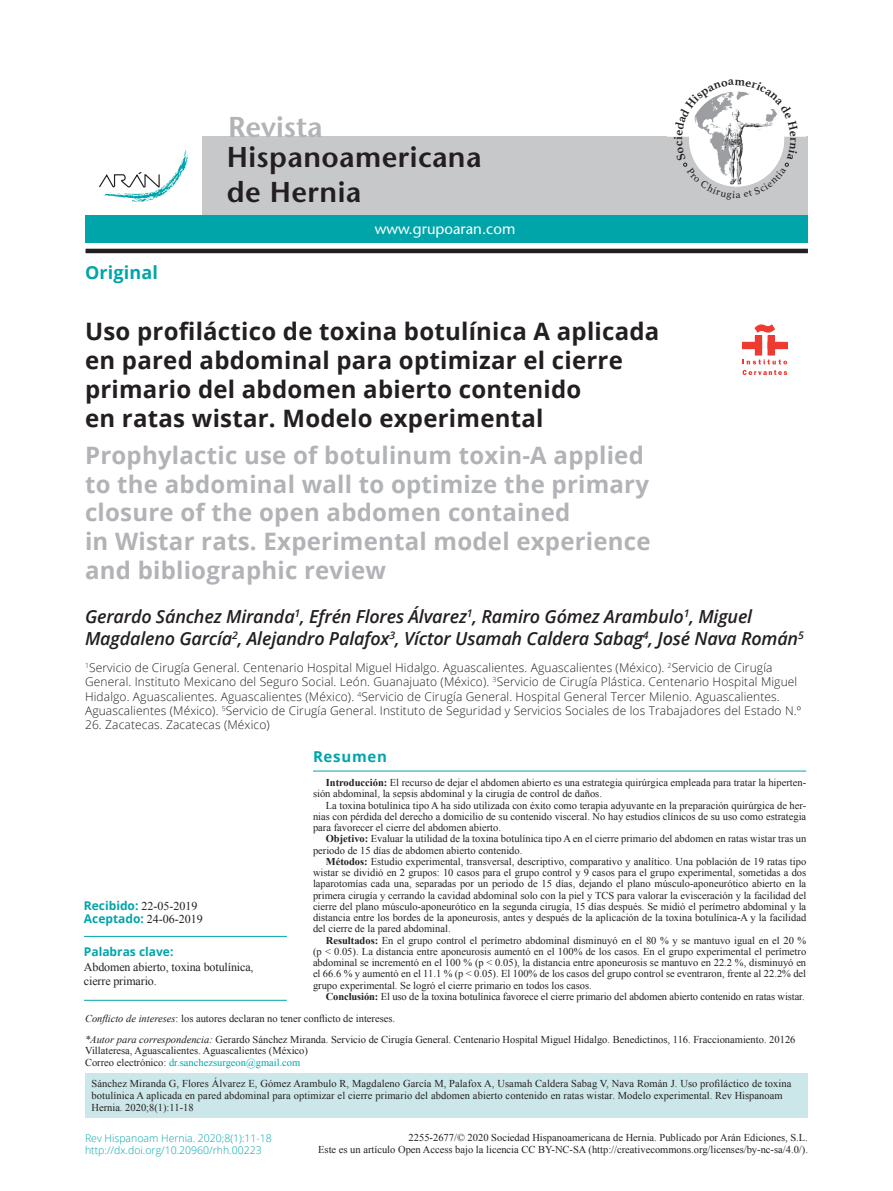
<style>
.page{position:relative;width:893px;height:1191px;background:#fff}
.page>*{position:absolute;margin:0;border:0;box-sizing:border-box;transform-origin:0 0}
.t1{font:600 28.65px/34.3px "Stone Sans Std";letter-spacing:.015em;color:#231f20}
.t2{font:600 28.65px "Stone Sans Std";color:#b2b3b7}
.t3{font:700 24px/28.8px "Open Sans";letter-spacing:.01em;color:#b2b3b7}
.t4{font:700 24px/28.8px "Open Sans";letter-spacing:.01em;color:#231f20}
.t5{font:italic 600 18px/21.6px "Open Sans";letter-spacing:-.01em;color:#231f20}
.t6{font:700 18px "Open Sans";letter-spacing:.01em;color:#00a5aa}
.t7{font:500 15px "Stone Sans Std";color:#fff}
.t8{font:700 15px "Open Sans";letter-spacing:.05em;color:#00a5aa}
.t9{font:300 12px/14.4px "Open Sans";letter-spacing:.01em;color:#231f20}
.t10{font:12px/13.5px "Times New Roman";letter-spacing:-.01em;color:#231f20}
.t11{font:700 12px "Open Sans";color:#00a5aa}
.t12{font:10.5px/11.2px "Times New Roman";color:#231f20}
.t13{font:300 10.5px/12.6px "Open Sans";color:#00a5aa}
.s1{font-weight:700}
.s2{font-family:"Open Sans";font-weight:700;color:#00a5aa}
.s3{font-style:italic}
.s4{color:#00a5aa}
</style>
<div class="page">
<hr style="left:313px;top:770px;width:493px;height:1px;background:#00a5aa">
<hr style="left:84px;top:936px;width:203px;height:1px;background:#00a5aa">
<hr style="left:84px;top:999px;width:203px;height:1px;background:#00a5aa">
<div style="left:202px;top:137px;width:606px;height:78px;background:#c7c8ca"></div>
<div style="left:86px;top:215px;width:722px;height:27px;background:#00a5aa"></div>
<svg style="left:99px;top:150px;width:89px;height:52px"></svg>
<hr style="left:86px;top:249px;width:722px;height:4px;background:#231f20">
<div style="left:742px;top:342px;width:20px;height:7px;background:#ee3b32"></div>
<div style="left:768px;top:342px;width:19px;height:7px;background:#ee3b32"></div>
<div style="left:755px;top:336px;width:7px;height:19px;background:#ee3b32"></div>
<div style="left:768px;top:336px;width:6px;height:19px;background:#ee3b32"></div>
<svg style="left:755px;top:325px;width:19px;height:7px"></svg>
<svg style="left:742px;top:359px;width:45px;height:5px"></svg>
<svg style="left:742px;top:370px;width:45px;height:5px"></svg>
<div style="left:85px;top:1073px;width:723px;height:44px;background:#cce7e9"></div>
<svg style="left:674px;top:91px;width:124px;height:96px"></svg>
<h1 class="t2" style="left:228px;top:110px;width:96px">Revista</h1>
<h1 class="t1" style="left:227px;top:140px;width:256px">Hispanoamericana de Hernia</h1>
<h3 class="t7" style="left:375px;top:220px;width:142px">www.grupoaran.com</h3>
<h3 class="t6" style="left:85px;top:259px;width:75px">Original</h3>
<h2 class="t4" style="left:85px;top:316px;width:576px">Uso profiláctico de toxina botulínica A aplicada en pared abdominal para optimizar el cierre primario del abdomen abierto contenido<br>en ratas wistar. Modelo experimental</h2>
<h2 class="t3" style="left:85px;top:440px;width:567px">Prophylactic use of botulinum toxin-A applied to the abdominal wall to optimize the primary closure of the open abdomen contained<br>in Wistar rats. Experimental model experience and bibliographic review</h2>
<h3 class="t5" style="left:85px;top:605px;width:720px">Gerardo Sánchez Miranda<sup>1</sup>, Efrén Flores Álvarez<sup>1</sup>, Ramiro Gómez Arambulo<sup>1</sup>, Miguel<br>Magdaleno García<sup>2</sup>, Alejandro Palafox<sup>3</sup>, Víctor Usamah Caldera Sabag<sup>4</sup>, José Nava Román<sup>5</sup></h3>
<p class="t9" style="left:85px;top:660px;width:718px"><sup>1</sup>Servicio de Cirugía General. Centenario Hospital Miguel Hidalgo. Aguascalientes. Aguascalientes (México). <sup>2</sup>Servicio de Cirugía General. Instituto Mexicano del Seguro Social. León. Guanajuato (México). <sup>3</sup>Servicio de Cirugía Plástica. Centenario Hospital Miguel Hidalgo. Aguascalientes. Aguascalientes (México). <sup>4</sup>Servicio de Cirugía General. Hospital General Tercer Milenio. Aguascalientes.<br>Aguascalientes (México). <sup>5</sup>Servicio de Cirugía General. Instituto de Seguridad y Servicios Sociales de los Trabajadores del Estado N.º</p>
<p class="t9" style="left:85px;top:717px;width:186px">26. Zacatecas. Zacatecas (México)</p>
<h3 class="t8" style="left:313px;top:746px;width:76px">Resumen</h3>
<p class="t12" style="left:313px;top:777px;width:495px;text-indent:13px"><span class="s1">Introducción:</span> El recurso de dejar el abdomen abierto es una estrategia quirúrgica empleada para tratar la hiperten&shy;sión abdominal, la sepsis abdominal y la cirugía de control de daños.</p>
<p class="t12" style="left:313px;top:799px;width:495px;text-align:justify;text-indent:13px">La toxina botulínica tipo A ha sido utilizada con éxito como terapia adyuvante en la preparación quirúrgica de her&shy;nias con pérdida del derecho a domicilio de su contenido visceral. No hay estudios clínicos de su uso como estrategia para favorecer el cierre del abdomen abierto.</p>
<p class="t12" style="left:313px;top:833px;width:495px;text-indent:13px"><span class="s1">Objetivo:</span> Evaluar la utilidad de la toxina botulínica tipo A en el cierre primario del abdomen en ratas wistar tras un periodo de 15 días de abdomen abierto contenido.</p>
<p class="t12" style="left:313px;top:855px;width:495px;text-align:justify;text-indent:13px"><span class="s1">Métodos:</span> Estudio experimental, transversal, descriptivo, comparativo y analítico. Una población de 19 ratas tipo wistar se dividió en 2 grupos: 10 casos para el grupo control y 9 casos para el grupo experimental, sometidas a dos laparotomías cada una, separadas por un periodo de 15 días, dejando el plano músculo-aponeurótico abierto en la primera cirugía y cerrando la cavidad abdominal solo con la piel y TCS para valorar la evisceración y la facilidad del cierre del plano músculo-aponeurótico en la segunda cirugía, 15 días después. Se midió el perímetro abdominal y la distancia entre los bordes de la aponeurosis, antes y después de la aplicación de la toxina botulínica-A y la facilidad del cierre de la pared abdominal.</p>
<p class="t12" style="left:313px;top:934px;width:495px;text-align:justify;text-indent:13px"><span class="s1">Resultados:</span> En el grupo control el perímetro abdominal disminuyó en el 80 % y se mantuvo igual en el 20 % (p &lt; 0.05). La distancia entre aponeurosis aumentó en el 100% de los casos. En el grupo experimental el perímetro abdominal se incrementó en el 100 % (p &lt; 0.05), la distancia entre aponeurosis se mantuvo en 22.2 %, disminuyó en el 66.6 % y aumentó en el 11.1 % (p &lt; 0.05). El 100% de los casos del grupo control se eventraron, frente al 22.2% del grupo experimental. Se logró el cierre primario en todos los casos.</p>
<p class="t12" style="left:326px;top:990px;width:480px"><span class="s1">Conclusión:</span> El uso de la toxina botulínica favorece el cierre primario del abdomen abierto contenido en ratas wistar.</p>
<p class="t10" style="left:84px;top:898px;width:121px"><span class="s2">Recibido:</span> 22-05-2019<br><span class="s2">Aceptado:</span> 24-06-2019</p>
<p class="t11" style="left:84px;top:943px;width:91px">Palabras clave:</p>
<p class="t10" style="left:84px;top:960px;width:171px">Abdomen abierto, toxina botulínica, cierre primario.</p>
<p class="t12" style="left:85px;top:1013px;width:312px"><span class="s3">Conflicto de intereses</span>: los autores declaran no tener conflicto de intereses.</p>
<p class="t12" style="left:85px;top:1033px;width:712px"><span class="s3">*Autor para correspondencia:</span> Gerardo Sánchez Miranda. Servicio de Cirugía General. Centenario Hospital Miguel Hidalgo. Benedictinos, 116. Fraccionamiento. 20126<br>Villateresa, Aguascalientes. Aguascalientes (México)<br>Correo electrónico: <span class="s4">dr.sanchezsurgeon@gmail.com</span></p>
<p class="t12" style="left:91px;top:1077px;width:702px;line-height:12px">Sánchez Miranda G, Flores Álvarez E, Gómez Arambulo R, Magdaleno García M, Palafox A, Usamah Caldera Sabag V, Nava Román J. Uso profiláctico de toxina botulínica A aplicada en pared abdominal para optimizar el cierre primario del abdomen abierto contenido en ratas wistar. Modelo experimental. Rev Hispanoam<br>Hernia. 2020;8(1):11-18</p>
<p class="t13" style="left:85px;top:1131px;width:188px">Rev Hispanoam Hernia. 2020;8(1):11-18 http://dx.doi.org/10.20960/rhh.00223</p>
<p class="t12" style="left:318px;top:1131px;width:491px;line-height:12px;text-align:right">2255-2677/© 2020 Sociedad Hispanoamericana de Hernia. Publicado por Arán Ediciones, S.L.<br>Este es un artículo Open Access bajo la licencia CC BY-NC-SA (http://creativecommons.org/licenses/by-nc-sa/4.0/).</p>
</div>
